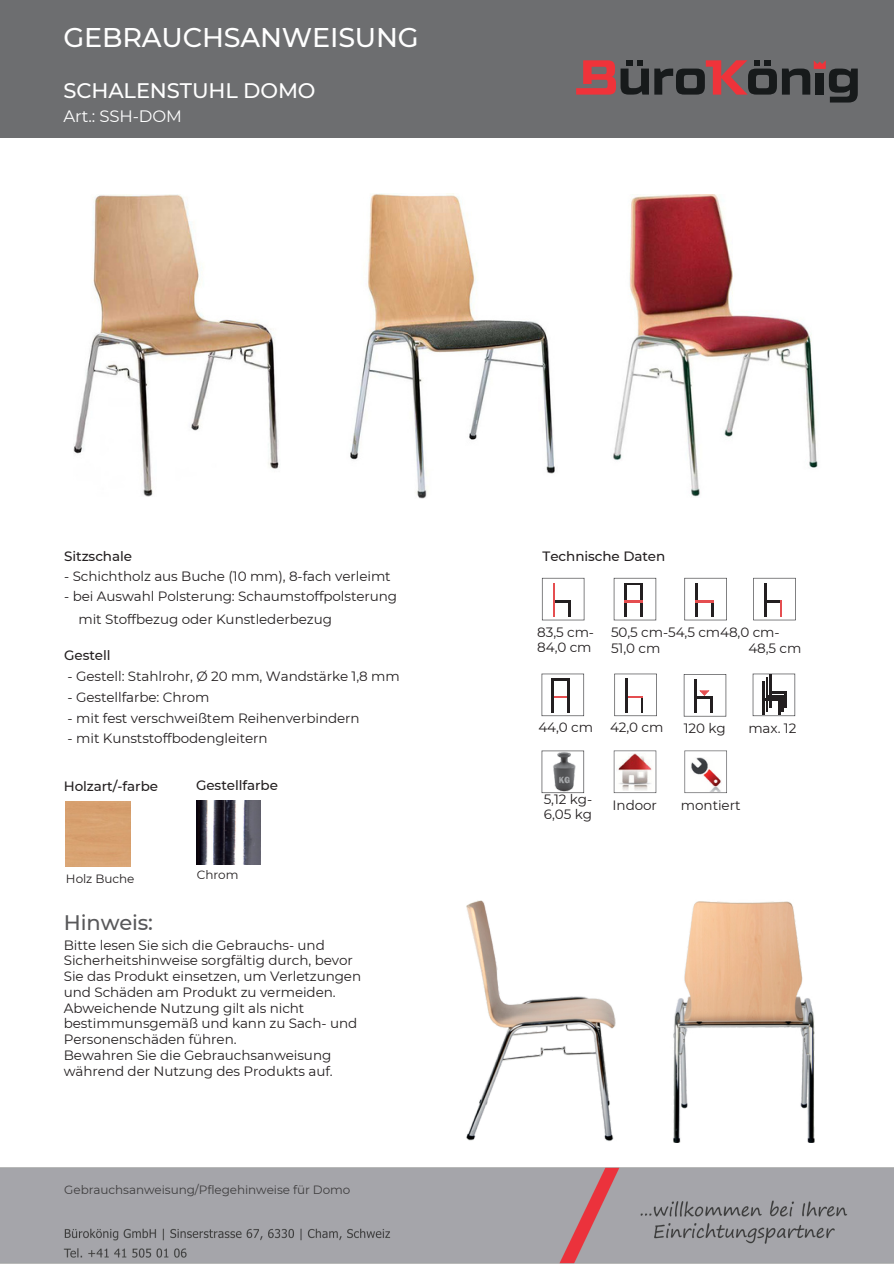
<style>
.page{position:relative;width:894px;height:1264px;background:#fff}
.page>*{position:absolute;margin:0;border:0;box-sizing:border-box;transform-origin:0 0}
.t1{font:500 27px "Montserrat";letter-spacing:-.005em;color:#fff}
.t2{font:500 21px "Montserrat";letter-spacing:-.005em;color:#fff}
.t3{font:500 21px "Montserrat";letter-spacing:-.005em;color:#58585a}
.t4{font:16.5px "Montserrat";letter-spacing:-.005em;color:#fff}
.t5{font:13.5px/15.8px "Montserrat";letter-spacing:-.005em;color:#231f20}
.t6{font:500 13.5px "Montserrat";letter-spacing:-.005em;color:#231f20}
.t7{font:12px "Montserrat";letter-spacing:-.005em;color:#3f3e3f}
.t8{font:12px "Montserrat";letter-spacing:-.005em;color:#231f20}
</style>
<div class="page">
<img style="left:0;top:1167px;width:893px;height:96px">
<div style="left:0;top:0;width:893px;height:137px;background:#6d6e70"></div>
<svg style="left:576px;top:60px;width:72px;height:35px"></svg>
<svg style="left:654px;top:60px;width:203px;height:42px"></svg>
<img style="left:74px;top:194px;width:205px;height:303px">
<img style="left:613px;top:195px;width:205px;height:302px">
<img style="left:350px;top:193px;width:205px;height:305px">
<img style="left:196px;top:800px;width:64px;height:64px">
<div style="left:66px;top:801px;width:64px;height:65px;background:#d8a271"></div>
<div style="left:248px;top:480px;width:42px;height:43px;background:#fff"></div>
<div style="left:524px;top:477px;width:43px;height:44px;background:#fff"></div>
<div style="left:786px;top:480px;width:43px;height:43px;background:#fff"></div>
<img style="left:466px;top:900px;width:150px;height:241px">
<img style="left:673px;top:901px;width:142px;height:240px">
<svg style="left:613px;top:750px;width:43px;height:43px"></svg>
<img style="left:616px;top:753px;width:37px;height:38px">
<svg style="left:684px;top:750px;width:42px;height:43px"></svg>
<svg style="left:541px;top:750px;width:43px;height:43px"></svg>
<img style="left:690px;top:757px;width:31px;height:34px">
<img style="left:549px;top:751px;width:29px;height:40px">
<svg style="left:541px;top:673px;width:43px;height:43px"></svg>
<hr style="left:551px;top:679px;width:2px;height:33px;background:#231f20">
<hr style="left:567px;top:679px;width:2px;height:33px;background:#231f20">
<svg style="left:541px;top:578px;width:43px;height:42px"></svg>
<hr style="left:553px;top:583px;width:2px;height:33px;background:#e54e50">
<svg style="left:613px;top:578px;width:43px;height:42px"></svg>
<svg style="left:614px;top:673px;width:42px;height:43px"></svg>
<hr style="left:625px;top:679px;width:2px;height:33px;background:#231f20">
<svg style="left:683px;top:674px;width:43px;height:42px"></svg>
<svg style="left:684px;top:578px;width:42px;height:42px"></svg>
<svg style="left:753px;top:578px;width:42px;height:42px"></svg>
<svg style="left:752px;top:673px;width:43px;height:43px"></svg>
<h1 class="t1" style="left:63px;top:21px;width:357px">GEBRAUCHSANWEISUNG</h1>
<h3 class="t2" style="left:63px;top:77px;width:253px">SCHALENSTUHL DOMO</h3>
<h3 class="t4" style="left:63px;top:106px;width:120px">Art.: SSH-DOM</h3>
<h4 class="t6" style="left:64px;top:547px;width:69px">Sitzschale</h4>
<h4 class="t5" style="left:64px;top:568px;width:328px">- Schichtholz aus Buche (10 mm), 8-fach verlei mt</h4>
<h4 class="t5" style="left:64px;top:588px;width:334px">- bei Auswahl Polsterung: Schaumstoffpolsterung</h4>
<h4 class="t5" style="left:78px;top:611px;width:255px">mit Stoffbezug oder Kunstlederbezug</h4>
<h4 class="t6" style="left:64px;top:647px;width:48px">Gestell</h4>
<h4 class="t5" style="left:68px;top:668px;width:333px">- Gestell: Stahlrohr, Ø 20 mm, Wandstärke 1,8 mm</h4>
<h4 class="t5" style="left:68px;top:689px;width:143px">- Gestellfarbe: Chrom</h4>
<h4 class="t5" style="left:68px;top:710px;width:293px">- mit fest verschwei ßtem Rei henverbi ndern</h4>
<h4 class="t5" style="left:68px;top:730px;width:201px">- mit Kunststoffbodengleitern</h4>
<h4 class="t6" style="left:64px;top:777px;width:96px">Holzart/-farbe</h4>
<h4 class="t6" style="left:196px;top:776px;width:83px">Gestellfarbe</h4>
<p class="t8" style="left:66px;top:871px;width:70px">Holz Buche</p>
<h3 class="t8" style="left:197px;top:867px;width:43px">Chrom</h3>
<p class="t3" style="left:64px;top:910px;width:91px">Hi nweis:</p>
<p class="t5" style="left:64px;top:936px;width:299px">Bitte lesen Sie sich die Gebrauchs- und Sicherheitshi nweise sorgfältig durch, bevor Sie das Produkt ei nsetzen, um Verletzungen und Schäden am Produkt zu vermeiden.<br>Abweichende Nutzung gi lt als nicht<br>besti mmunsgemäß und kann zu Sach- und Personenschäden führen.<br>Bewahren Sie die Gebrauchsanweisung während der Nutzung des Produkts auf.</p>
<p class="t7" style="left:64px;top:1181px;width:287px">Gebrauchsanweisung/Pflegehi nweise für Domo</p>
<p class="t6" style="left:542px;top:547px;width:124px">Technische Daten</p>
<p class="t5" style="left:537px;top:624px;width:58px">83,5 cm-<br>84,0 cm</p>
<p class="t5" style="left:611px;top:624px;width:170px">50,5 cm-54,5 cm48,0 cm-</p>
<p class="t5" style="left:611px;top:640px;width:51px">51,0 cm</p>
<p class="t5" style="left:748px;top:640px;width:55px">48,5 cm</p>
<p class="t5" style="left:538px;top:719px;width:56px">44,0 cm</p>
<h4 class="t5" style="left:610px;top:719px;width:55px">42,0 cm</h4>
<h4 class="t5" style="left:683px;top:720px;width:43px">120 kg</h4>
<p class="t5" style="left:748px;top:720px;width:49px">max. 12</p>
<h4 class="t5" style="left:543px;top:791px;width:50px">5,12 kg-<br>6,05 kg</h4>
<h4 class="t5" style="left:612px;top:797px;width:46px">Indoor</h4>
<h4 class="t5" style="left:680px;top:797px;width:61px">montiert</h4>
</div>
